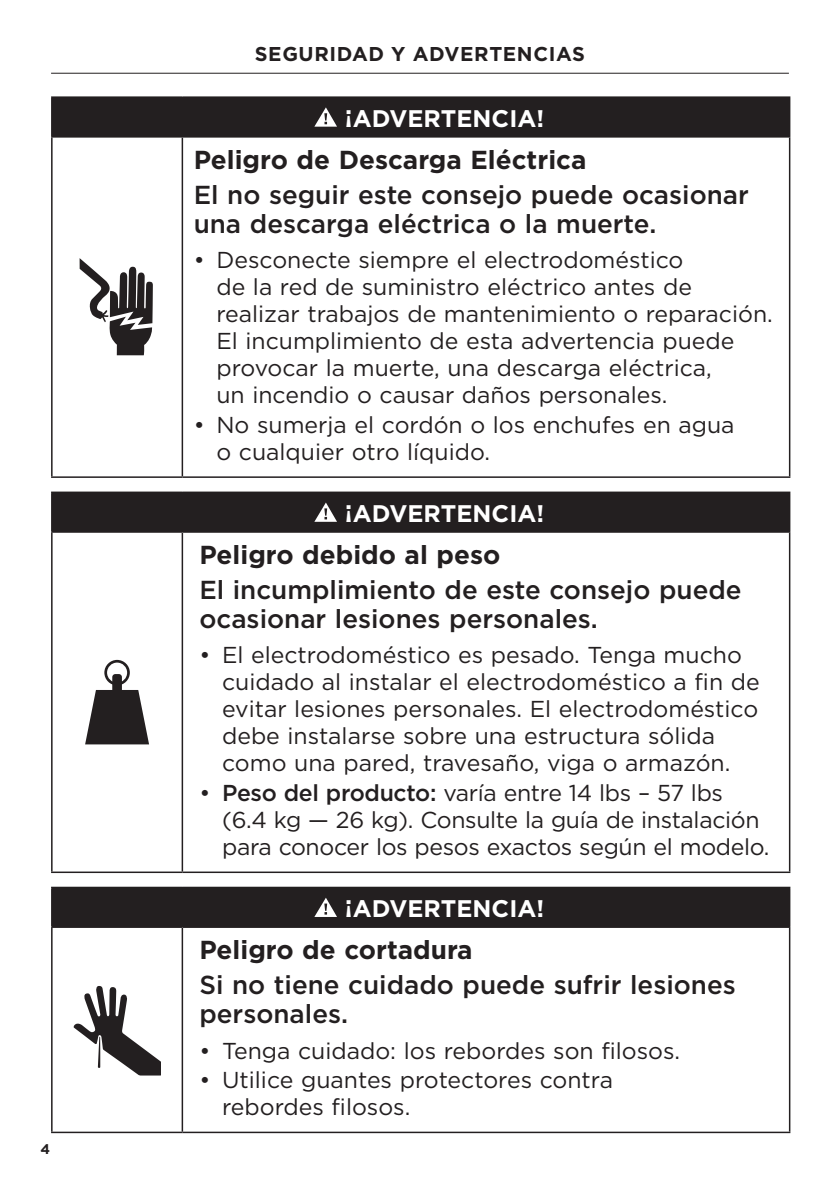
<style>
.page{position:relative;width:840px;height:1191px;background:#fff}
.page>*{position:absolute;margin:0;border:0;box-sizing:border-box;transform-origin:0 0}
.t1{font:500 26px/29px "Gotham";color:#231f20}
.t2{font:700 26px "Gotham";color:#231f20}
.t3{font:700 24px "Gotham";color:#fff}
.t4{font:23px/27px "Gotham";color:#231f20}
.t5{font:700 20px "Gotham";letter-spacing:.03em;color:#231f20}
.t6{font:700 14px "Gotham";color:#231f20}
.s1{font-weight:500}
</style>
<div class="page">
<hr style="left:51px;top:73px;width:737px;height:1px;background:#231f20">
<div style="left:52px;top:97px;width:737px;height:40px;background:#231f20"></div>
<hr style="left:788px;top:98px;width:2px;height:38px;background:#231f20">
<hr style="left:51px;top:96px;width:131px;height:2px;background:#231f20">
<hr style="left:51px;top:98px;width:2px;height:38px;background:#231f20">
<hr style="left:182px;top:96px;width:608px;height:2px;background:#231f20">
<hr style="left:51px;top:136px;width:131px;height:2px;background:#231f20">
<hr style="left:51px;top:138px;width:2px;height:338px;background:#231f20">
<hr style="left:182px;top:136px;width:608px;height:2px;background:#231f20">
<hr style="left:181px;top:138px;width:2px;height:338px;background:#231f20">
<hr style="left:788px;top:138px;width:2px;height:338px;background:#231f20">
<hr style="left:51px;top:476px;width:131px;height:2px;background:#231f20">
<hr style="left:182px;top:476px;width:608px;height:2px;background:#231f20">
<svg style="left:314px;top:107px;width:23px;height:20px"></svg>
<svg style="left:80px;top:258px;width:73px;height:97px"></svg>
<div style="left:52px;top:492px;width:737px;height:40px;background:#231f20"></div>
<hr style="left:788px;top:493px;width:2px;height:38px;background:#231f20">
<hr style="left:51px;top:531px;width:131px;height:2px;background:#231f20">
<hr style="left:51px;top:533px;width:2px;height:338px;background:#231f20">
<hr style="left:181px;top:533px;width:2px;height:338px;background:#231f20">
<hr style="left:51px;top:871px;width:131px;height:2px;background:#231f20">
<hr style="left:51px;top:491px;width:131px;height:2px;background:#231f20">
<hr style="left:51px;top:493px;width:2px;height:38px;background:#231f20">
<hr style="left:182px;top:491px;width:608px;height:2px;background:#231f20">
<hr style="left:182px;top:531px;width:608px;height:2px;background:#231f20">
<hr style="left:788px;top:533px;width:2px;height:338px;background:#231f20">
<hr style="left:182px;top:871px;width:608px;height:2px;background:#231f20">
<svg style="left:314px;top:502px;width:23px;height:20px"></svg>
<svg style="left:85px;top:660px;width:64px;height:84px"></svg>
<div style="left:52px;top:887px;width:737px;height:40px;background:#231f20"></div>
<hr style="left:788px;top:888px;width:2px;height:38px;background:#231f20">
<hr style="left:51px;top:926px;width:131px;height:2px;background:#231f20">
<hr style="left:51px;top:928px;width:2px;height:203px;background:#231f20">
<hr style="left:181px;top:928px;width:2px;height:203px;background:#231f20">
<hr style="left:51px;top:1131px;width:131px;height:2px;background:#231f20">
<hr style="left:51px;top:886px;width:131px;height:2px;background:#231f20">
<hr style="left:51px;top:888px;width:2px;height:38px;background:#231f20">
<hr style="left:182px;top:886px;width:608px;height:2px;background:#231f20">
<hr style="left:182px;top:926px;width:608px;height:2px;background:#231f20">
<hr style="left:788px;top:928px;width:2px;height:203px;background:#231f20">
<hr style="left:182px;top:1131px;width:608px;height:2px;background:#231f20">
<svg style="left:314px;top:897px;width:23px;height:20px"></svg>
<svg style="left:73px;top:986px;width:88px;height:89px"></svg>
<p class="t6" style="left:41px;top:1139px;width:11px">4</p>
<p class="t5" style="left:255px;top:41px;width:331px">SEGURIDAD Y ADVERTENCIAS</p>
<p class="t3" style="left:345px;top:102px;width:200px">¡ADVERTENCIA!</p>
<p class="t2" style="left:194px;top:143px;width:394px">Peligro de Descarga Eléctrica</p>
<p class="t1" style="left:194px;top:180px;width:556px">El no seguir este consejo puede ocasionar una descarga eléctrica o la muerte.</p>
<p class="t4" style="left:216px;top:246px;width:557px;text-indent:-23px">• Desconecte siempre el electrodoméstico<br>de la red de suministro eléctrico antes de realizar trabajos de mantenimiento o reparación.<br>El incumplimiento de esta advertencia puede provocar la muerte, una descarga eléctrica,<br>un incendio o causar daños personales.</p>
<p class="t4" style="left:216px;top:411px;width:519px;text-indent:-23px">• No sumerja el cordón o los enchufes en agua o cualquier otro líquido.</p>
<p class="t3" style="left:345px;top:497px;width:200px">¡ADVERTENCIA!</p>
<p class="t2" style="left:199px;top:538px;width:302px">Peligro debido al peso</p>
<p class="t1" style="left:199px;top:575px;width:543px">El incumplimiento de este consejo puede ocasionar lesiones personales.</p>
<p class="t4" style="left:222px;top:641px;width:539px;text-indent:-23px">• El electrodoméstico es pesado. Tenga mucho cuidado al instalar el electrodoméstico a fin de evitar lesiones personales. El electrodoméstico debe instalarse sobre una estructura sólida como una pared, travesaño, viga o armazón.</p>
<p class="t4" style="left:222px;top:779px;width:548px;text-indent:-23px">• <span class="s1">Peso del producto:</span> varía entre 14 lbs – 57 lbs (6.4 kg — 26 kg). Consulte la guía de instalación para conocer los pesos exactos según el modelo.</p>
<p class="t3" style="left:345px;top:892px;width:200px">¡ADVERTENCIA!</p>
<p class="t2" style="left:199px;top:933px;width:274px">Peligro de cortadura</p>
<p class="t1" style="left:199px;top:970px;width:537px">Si no tiene cuidado puede sufrir lesiones personales.</p>
<p class="t4" style="left:199px;top:1036px;width:482px">• Tenga cuidado: los rebordes son filosos.</p>
<p class="t4" style="left:222px;top:1066px;width:392px;text-indent:-23px">• Utilice guantes protectores contra rebordes filosos.</p>
</div>
